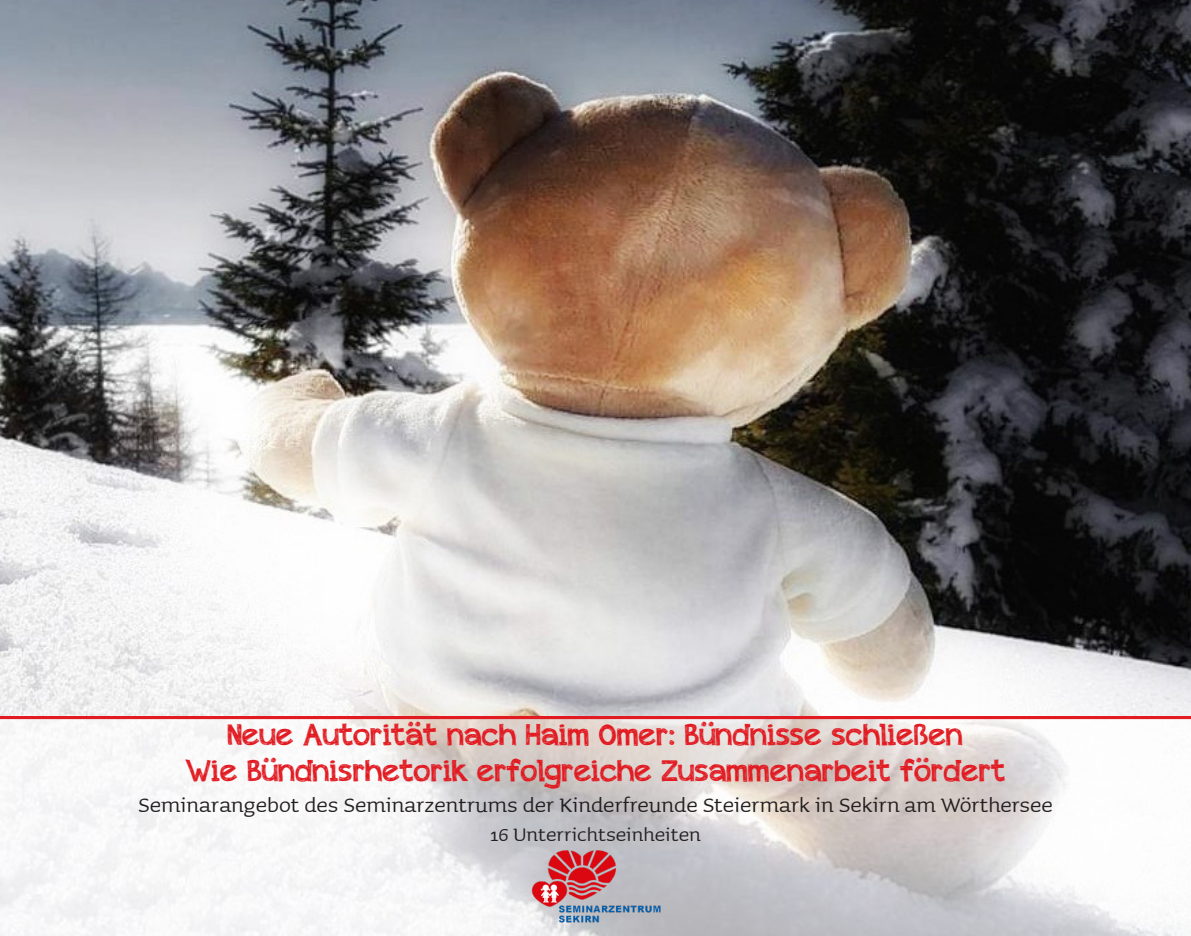
<style>
.page{position:relative;width:1191px;height:936px;background:#fff}
.page>*{position:absolute;margin:0;border:0;box-sizing:border-box;transform-origin:0 0}
.t1{font:30px "appleberry";color:#e21a21}
.t2{font:26px "Sauna";color:#231f20}
.t3{font:24px "Sauna";color:#231f20}
</style>
<div class="page">
<svg style="left:0;top:715px;width:1191px;height:4px;background:#e44e53"></svg>
<img style="left:0;top:0;width:1191px;height:715px">
<img style="left:529px;top:847px;width:132px;height:78px">
<p class="t1" style="left:228px;top:713px;width:737px">Neue Autorität nach Haim Omer: Bündnisse schließen</p>
<p class="t1" style="left:185px;top:749px;width:821px">Wie Bündnisrhetorik erfolgreiche Zusammenarbeit fördert</p>
<p class="t2" style="left:138px;top:788px;width:916px">Seminarangebot des Seminarzentrums der Kinderfreunde Steiermark in Sekirn am Wörthersee</p>
<p class="t3" style="left:490px;top:818px;width:212px">16 Unterrichtseinheiten</p>
</div>
